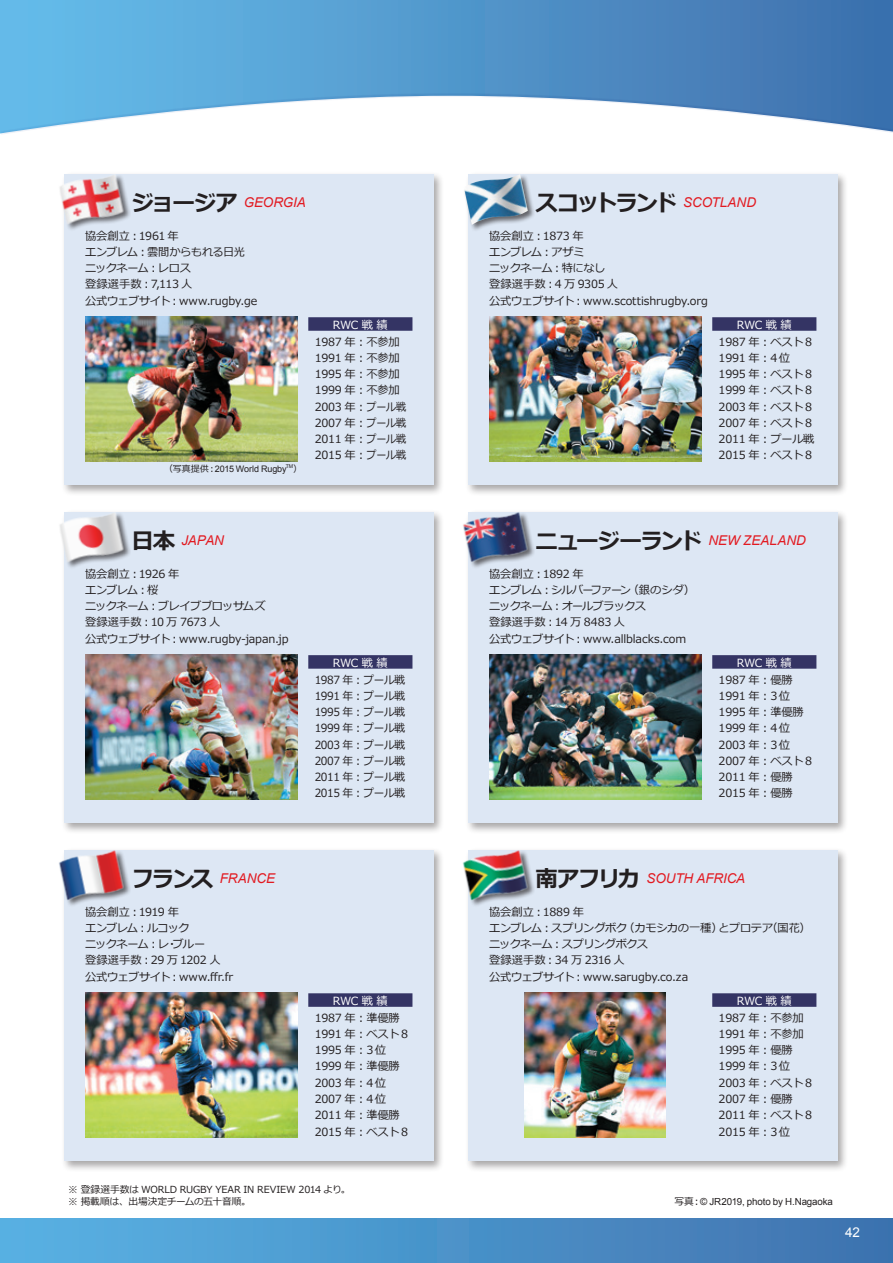
<style>
.page{position:relative;width:893px;height:1263px;background:#fff}
.page>*{position:absolute;margin:0;border:0;box-sizing:border-box;transform-origin:0 0}
.t1{font:italic 13.5px "Arial";letter-spacing:-.005em;color:#e21a21}
.t2{font:13.5px "Arial";color:#fff}
.t3{font:11.25px/16.2px "Meiryo";letter-spacing:-.02em;color:#231f20}
.t4{font:11.25px/16.2px "Meiryo";letter-spacing:-.02em;color:#231f20;text-align:justify;scale:.95 1}
.t5{font:11.25px "Meiryo";letter-spacing:-.04em;color:#fff}
.t6{font:9.75px/12px "Meiryo";letter-spacing:-.02em;color:#231f20}
.t7{font:9.75px "Arial";letter-spacing:-.01em;color:#231f20}
.t8{font:9px "Arial";letter-spacing:-.01em;color:#231f20}
.t9{font:9px "Meiryo";color:#231f20}
.t10{font:5.25px "Arial";color:#231f20}
.s1{font-family:"Meiryo";font-weight:700;font-style:normal;font-size:22.5px;color:#231f20}
.s2{font-family:"Meiryo"}
</style>
<div class="page">
<div style="left:0;top:1218px;width:893px;height:45px;background:linear-gradient(to right,#58b3e4,#3f72ae)"></div>
<hr style="left:0;top:1218px;width:1px;height:45px;background:#57b0e2">
<svg style="left:0;top:0;width:893px;height:134px"></svg>
<div style="left:465px;top:509px;width:384px;height:325px;background:#231f20;opacity:.4"></div>
<div style="left:468px;top:512px;width:370px;height:311px;background:#dde7f4"></div>
<div style="left:712px;top:655px;width:104px;height:14px;background:#343464"></div>
<div style="left:462px;top:511px;width:73px;height:58px;background:#231f20;opacity:.65"></div>
<img style="left:462px;top:509px;width:72px;height:57px">
<img style="left:489px;top:655px;width:213px;height:144px">
<div style="left:465px;top:847px;width:384px;height:325px;background:#231f20;opacity:.4"></div>
<div style="left:468px;top:850px;width:370px;height:311px;background:#dde7f4"></div>
<div style="left:712px;top:993px;width:104px;height:14px;background:#343464"></div>
<img style="left:524px;top:993px;width:142px;height:144px">
<div style="left:462px;top:849px;width:73px;height:58px;background:#231f20;opacity:.65"></div>
<img style="left:462px;top:847px;width:72px;height:57px">
<div style="left:61px;top:509px;width:384px;height:325px;background:#231f20;opacity:.4"></div>
<div style="left:64px;top:512px;width:370px;height:311px;background:#dde7f4"></div>
<div style="left:308px;top:655px;width:104px;height:14px;background:#343464"></div>
<img style="left:85px;top:655px;width:213px;height:144px">
<div style="left:58px;top:511px;width:73px;height:58px;background:#231f20;opacity:.65"></div>
<img style="left:58px;top:509px;width:72px;height:57px">
<div style="left:465px;top:171px;width:384px;height:325px;background:#231f20;opacity:.4"></div>
<div style="left:468px;top:174px;width:370px;height:311px;background:#dde7f4"></div>
<div style="left:712px;top:317px;width:104px;height:14px;background:#343464"></div>
<img style="left:489px;top:317px;width:213px;height:144px">
<div style="left:463px;top:173px;width:72px;height:59px;background:#231f20;opacity:.65"></div>
<img style="left:464px;top:174px;width:64px;height:51px">
<div style="left:61px;top:847px;width:384px;height:325px;background:#231f20;opacity:.4"></div>
<div style="left:64px;top:850px;width:370px;height:311px;background:#dde7f4"></div>
<div style="left:308px;top:993px;width:104px;height:14px;background:#343464"></div>
<img style="left:85px;top:993px;width:213px;height:144px">
<div style="left:58px;top:849px;width:73px;height:58px;background:#231f20;opacity:.65"></div>
<img style="left:58px;top:847px;width:72px;height:57px">
<div style="left:61px;top:171px;width:384px;height:325px;background:#231f20;opacity:.4"></div>
<div style="left:64px;top:174px;width:370px;height:311px;background:#dde7f4"></div>
<div style="left:308px;top:317px;width:104px;height:14px;background:#343464"></div>
<img style="left:85px;top:317px;width:213px;height:144px">
<div style="left:58px;top:173px;width:73px;height:58px;background:#231f20;opacity:.65"></div>
<img style="left:58px;top:171px;width:72px;height:57px">
<p class="t1" style="left:132px;top:194px;width:176px"><span class="s1">ジョージア</span> GEORGIA</p>
<p class="t3" style="left:85px;top:228px;width:174px">協会創立：1961 年<br>エンブレム：雲間からもれる日光ニックネーム：レロス<br>登録選手数：7,113 人<br>公式ウェブサイト：www.rugby.ge</p>
<p class="t8" style="left:164px;top:463px;width:124px"><span class="s2">（写真提供：</span>2015 World Rugby</p>
<p class="t10" style="left:286px;top:463px;width:9px">TM</p>
<p class="t9" style="left:293px;top:463px;width:10px">）</p>
<p class="t5" style="left:333px;top:317px;width:56px">RWC 戦 績</p>
<p class="t3" style="left:315px;top:334px;width:93px">1987 年：不参加<br>1991 年：不参加<br>1995 年：不参加<br>1999 年：不参加<br>2003 年：プール戦<br>2007 年：プール戦<br>2011 年：プール戦<br>2015 年：プール戦</p>
<p class="t1" style="left:132px;top:531px;width:94px"><span class="s1">日本</span> JAPAN</p>
<p class="t3" style="left:85px;top:566px;width:205px">協会創立：1926 年<br>エンブレム：桜<br>ニックネーム：ブレイブブロッサムズ<br>登録選手数：10 万 7673 人<br>公式ウェブサイト：www.rugby-japan.jp</p>
<p class="t5" style="left:333px;top:655px;width:56px">RWC 戦 績</p>
<p class="t4" style="left:315px;top:672px;width:97px">1987 年：プール戦1991 年：プール戦1995 年：プール戦1999 年：プール戦2003 年：プール戦2007 年：プール戦2011 年：プール戦2015 年：プール戦</p>
<p class="t1" style="left:132px;top:870px;width:145px"><span class="s1">フランス</span> FRANCE</p>
<p class="t3" style="left:85px;top:904px;width:150px">協会創立：1919 年<br>エンブレム：ルコック<br>ニックネーム：レ・ブルー<br>登録選手数：29 万 1202 人公式ウェブサイト：www.ffr.fr</p>
<p class="t5" style="left:333px;top:993px;width:56px">RWC 戦 績</p>
<p class="t3" style="left:315px;top:1010px;width:95px">1987 年：準優勝<br>1991 年：ベスト8<br>1995 年：3位<br>1999 年：準優勝<br>2003 年：4位<br>2007 年：4位<br>2011 年：準優勝<br>2015 年：ベスト8</p>
<p class="t6" style="left:68px;top:1184px;width:284px">※ 登録選手数は WORLD RUGBY YEAR IN REVIEW 2014 より。※ 掲載順は、出場決定チームの五十音順。</p>
<p class="t1" style="left:536px;top:194px;width:222px"><span class="s1">スコットランド</span> SCOTLAND</p>
<p class="t3" style="left:489px;top:228px;width:221px">協会創立：1873 年<br>エンブレム：アザミ<br>ニックネーム：特になし<br>登録選手数：4 万 9305 人<br>公式ウェブサイト：www.scottishrugby.org</p>
<p class="t5" style="left:737px;top:317px;width:56px">RWC 戦 績</p>
<p class="t3" style="left:719px;top:334px;width:97px">1987 年：ベスト8<br>1991 年：4位<br>1995 年：ベスト8<br>1999 年：ベスト8<br>2003 年：ベスト8<br>2007 年：ベスト8<br>2011 年：プール戦<br>2015 年：ベスト8</p>
<p class="t1" style="left:536px;top:531px;width:272px"><span class="s1">ニュージーランド</span> NEW ZEALAND</p>
<p class="t3" style="left:489px;top:566px;width:207px">協会創立：1892 年<br>エンブレム：シルバーファーン（銀のシダ）ニックネーム：オールブラックス<br>登録選手数：14 万 8483 人<br>公式ウェブサイト：www.allblacks.com</p>
<p class="t5" style="left:737px;top:655px;width:56px">RWC 戦 績</p>
<p class="t3" style="left:719px;top:672px;width:95px">1987 年：優勝<br>1991 年：3位<br>1995 年：準優勝<br>1999 年：4位<br>2003 年：3位<br>2007 年：ベスト8<br>2011 年：優勝<br>2015 年：優勝</p>
<p class="t1" style="left:536px;top:870px;width:211px"><span class="s1">南アフリカ</span> SOUTH AFRICA</p>
<p class="t3" style="left:489px;top:904px;width:323px">協会創立：1889 年<br>エンブレム：スプリングボク（カモシカの一種）とプロテア（国花）ニックネーム：スプリングボクス<br>登録選手数：34 万 2316 人<br>公式ウェブサイト：www.sarugby.co.za</p>
<p class="t5" style="left:737px;top:993px;width:56px">RWC 戦 績</p>
<p class="t3" style="left:719px;top:1010px;width:95px">1987 年：不参加<br>1991 年：不参加<br>1995 年：優勝<br>1999 年：3位<br>2003 年：ベスト8<br>2007 年：優勝<br>2011 年：ベスト8<br>2015 年：3位</p>
<p class="t7" style="left:674px;top:1195px;width:160px"><span class="s2">写真：</span>© JR2019, photo by H.Nagaoka</p>
<p class="t2" style="left:845px;top:1223px;width:16px">42</p>
</div>
